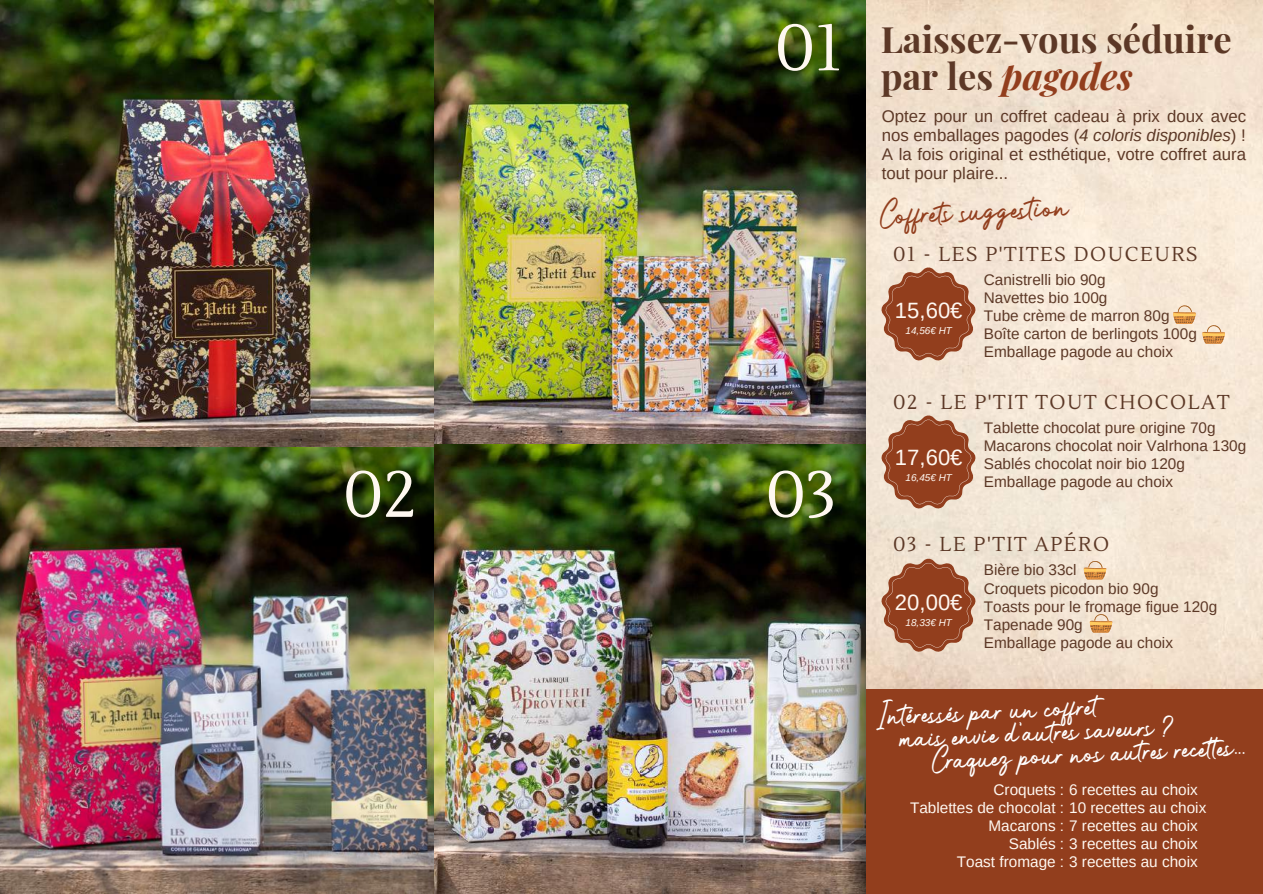
<style>
.page{position:relative;width:1263px;height:894px;background:#fff}
.page>*{position:absolute;margin:0;border:0;box-sizing:border-box;transform-origin:0 0}
.t1{font:65.1px "Lustria";color:#fff8f1}
.t2{font:700 36.3px/37px "Playfair Display";color:#5c3826}
.t3{font:22.05px "Arimo";color:#fff8f1}
.t4{font:21.9px "Anantha Signature";color:#923e1d}
.t5{font:20.4px "Anantha Signature";color:#fff}
.t6{font:20.1px "Lustria";letter-spacing:.075em;color:#5c3826}
.t7{font:16.8px/19px "Arimo";color:#5c3826;text-align:justify}
.t8{font:15.3px/18px "Arimo";color:#5c3826}
.t9{font:15.3px "Arimo";color:#fff8f1}
.t10{font:italic 9.9px "Arimo";color:#fff8f1}
.s1{font-style:italic;color:#923e1d}
.s2{font-style:italic}
</style>
<div class="page">
<img style="left:0;top:446px;width:434px;height:447px">
<img style="left:0;top:0;width:826px;height:446px">
<img style="left:434px;top:444px;width:392px;height:448px">
<img style="left:826px;top:0;width:437px;height:893px">
<img style="left:866px;top:0;width:397px;height:705px">
<svg style="left:881px;top:267px;width:95px;height:94px;background:#af7054"></svg>
<svg style="left:881px;top:414px;width:95px;height:95px;background:#af7155"></svg>
<svg style="left:881px;top:558px;width:95px;height:94px;background:#ad6e52"></svg>
<div style="left:866px;top:689px;width:396px;height:204px;background:#923e1d"></div>
<svg style="left:1173px;top:305px;width:23px;height:19px"></svg>
<svg style="left:1202px;top:324px;width:23px;height:19px"></svg>
<svg style="left:1084px;top:560px;width:22px;height:19px"></svg>
<svg style="left:1090px;top:613px;width:22px;height:19px"></svg>
<h1 class="t1" style="left:343px;top:454px;width:76px">02</h1>
<h1 class="t1" style="left:775px;top:8px;width:69px">01</h1>
<h1 class="t1" style="left:766px;top:454px;width:73px">03</h1>
<h2 class="t2" style="left:881px;top:19px;width:352px">Laissez-vous séduire par les <span class="s1">pagodes</span></h2>
<p class="t7" style="left:882px;top:106px;width:366px">Optez pour un coffret cadeau à prix doux avec nos emballages pagodes (<span class="s2">4 coloris disponibles</span>) !<br>A la fois original et esthétique, votre coffret aura tout pour plaire...</p>
<h3 class="t4" style="left:879px;top:203px;width:191px;rotate:-3deg">Coffrets suggestion</h3>
<h3 class="t6" style="left:893px;top:242px;width:306px">01 - LES P'TITES DOUCEURS</h3>
<h3 class="t3" style="left:895px;top:298px;width:69px">15,60€</h3>
<p class="t10" style="left:905px;top:324px;width:48px">14,56€ HT</p>
<p class="t8" style="left:984px;top:271px;width:214px">Canistrelli bio 90g<br>Navettes bio 100g<br>Tube crème de marron 80g<br>Boîte carton de berlingots 100g<br>Emballage pagode au choix</p>
<h3 class="t6" style="left:893px;top:389px;width:338px">02 - LE P'TIT TOUT CHOCOLAT</h3>
<h3 class="t3" style="left:895px;top:445px;width:69px">17,60€</h3>
<p class="t10" style="left:905px;top:471px;width:48px">16,45€ HT</p>
<p class="t8" style="left:984px;top:419px;width:264px">Tablette chocolat pure origine 70g<br>Macarons chocolat noir Valrhona 130g<br>Sablés chocolat noir bio 120g<br>Emballage pagode au choix</p>
<h3 class="t6" style="left:893px;top:531px;width:217px">03 - LE P'TIT APÉRO</h3>
<h3 class="t3" style="left:895px;top:589px;width:69px">20,00€</h3>
<p class="t10" style="left:905px;top:616px;width:48px">18,33€ HT</p>
<p class="t8" style="left:984px;top:561px;width:235px">Bière bio 33cl<br>Croquets picodon bio 90g<br>Toasts pour le fromage figue 120g<br>Tapenade 90g<br>Emballage pagode au choix</p>
<h3 class="t5" style="left:875px;top:704px;width:224px;rotate:-3deg">Intéressés par un coffret</h3>
<h3 class="t5" style="left:899px;top:727px;width:277px;rotate:-3deg">mais envie d'autres saveurs ?</h3>
<h3 class="t5" style="left:931px;top:749px;width:315px;rotate:-3deg">Craquez pour nos autres recet es...</h3>
<p class="t9" style="left:993px;top:781px;width:206px">Croquets : 6 recettes au choix</p>
<p class="t9" style="left:910px;top:799px;width:298px">Tablettes de chocolat : 10 recettes au choix</p>
<p class="t9" style="left:988px;top:817px;width:211px">Macarons : 7 recettes au choix</p>
<p class="t9" style="left:1009px;top:835px;width:190px">Sablés : 3 recettes au choix</p>
<p class="t9" style="left:957px;top:853px;width:242px">Toast fromage : 3 recettes au choix</p>
</div>
